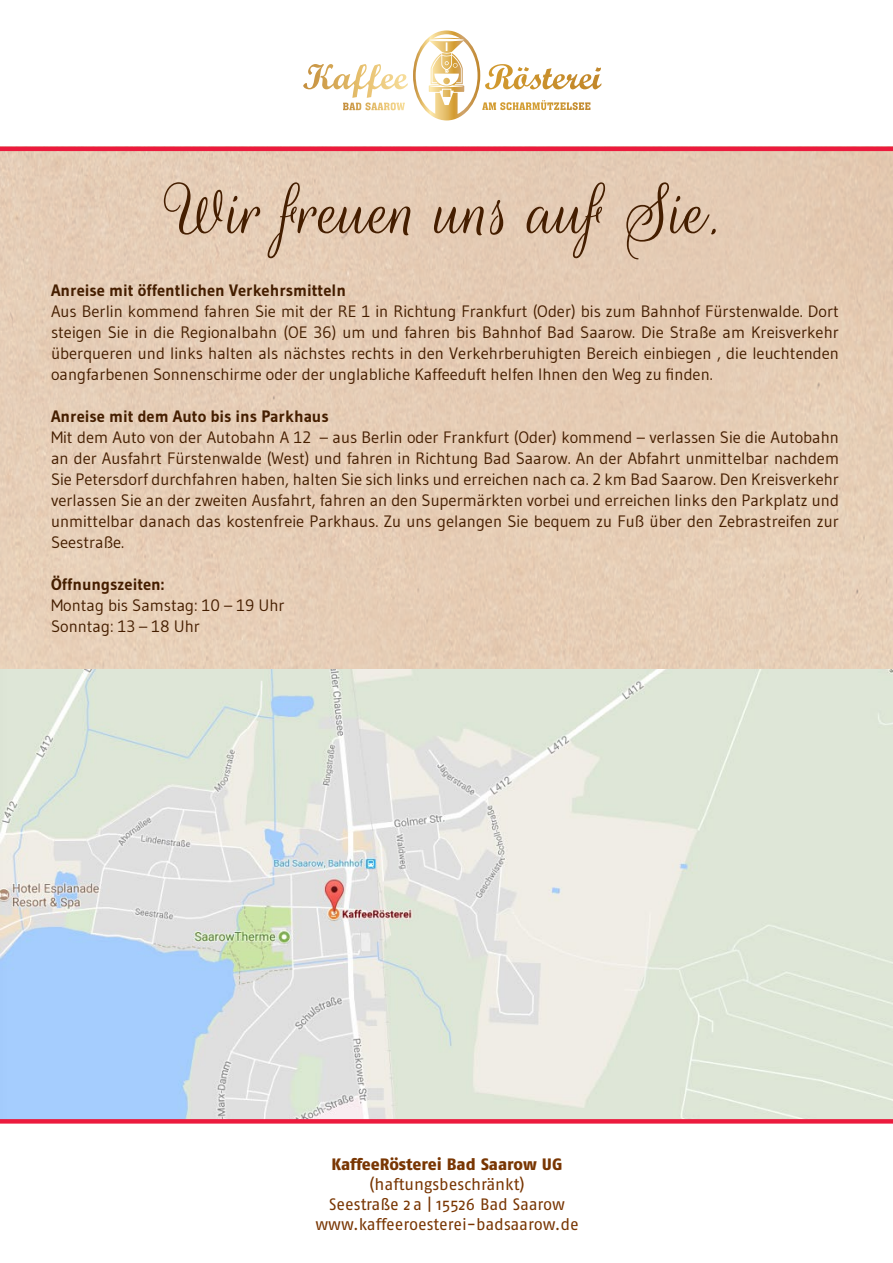
<style>
.page{position:relative;width:893px;height:1263px;background:#fff}
.page>*{position:absolute;margin:0;border:0;box-sizing:border-box;transform-origin:0 0}
.t1{font:78px "Rouge Script";color:#451e00}
.t2{font:16.5px/21px "Gudea";color:#451e00;text-align:justify}
.t3{font:700 16.5px "Gudea";color:#451e00}
.t4{font:16.5px/19.8px "Fago No";letter-spacing:-.005em;color:#793603;text-align:center}
.t5{font:16.5px "Fago No Exb";letter-spacing:-.005em;color:#793603}
</style>
<div class="page">
<hr style="left:0;top:147px;width:893px;height:4px;background:#ec1a3d">
<svg style="left:489px;top:64px;width:52px;height:25px"></svg>
<svg style="left:500px;top:100px;width:90px;height:10px"></svg>
<svg style="left:303px;top:64px;width:74px;height:25px"></svg>
<svg style="left:343px;top:103px;width:62px;height:7px"></svg>
<svg style="left:413px;top:30px;width:67px;height:90px"></svg>
<img style="left:0;top:670px;width:893px;height:449px">
<svg style="left:0;top:1119px;width:893px;height:4px;background:#eb1f41"></svg>
<h1 class="t1" style="left:169px;top:168px;width:553px">Wir freuen uns auf Sie.</h1>
<p class="t3" style="left:51px;top:280px;width:297px">Anreise mit öffentlichen Verkehrsmitteln</p>
<p class="t2" style="left:51px;top:301px;width:789px">Aus Berlin kommend fahren Sie mit der RE 1 in Richtung Frankfurt (Oder) bis zum Bahnhof Fürstenwalde. Dort steigen Sie in die Regionalbahn (OE 36) um und fahren bis Bahnhof Bad Saarow. Die Straße am Kreisverkehr überqueren und links halten als nächstes rechts in den Verkehrberuhigten Bereich einbiegen , die leuchtenden oangfarbenen Sonnenschirme oder der unglabliche Kaffeeduft helfen Ihnen den Weg zu finden.</p>
<p class="t3" style="left:51px;top:406px;width:279px">Anreise mit dem Auto bis ins Parkhaus</p>
<p class="t2" style="left:51px;top:427px;width:790px">Mit dem Auto von der Autobahn A 12 – aus Berlin oder Frankfurt (Oder) kommend – verlassen Sie die Autobahn an der Ausfahrt Fürstenwalde (West) und fahren in Richtung Bad Saarow. An der Abfahrt unmittelbar nachdem Sie Petersdorf durchfahren haben, halten Sie sich links und erreichen nach ca. 2 km Bad Saarow. Den Kreisverkehr verlassen Sie an der zweiten Ausfahrt, fahren an den Supermärkten vorbei und erreichen links den Parkplatz und unmittelbar danach das kostenfreie Parkhaus. Zu uns gelangen Sie bequem zu Fuß über den Zebrastreifen zur Seestraße.</p>
<p class="t3" style="left:51px;top:574px;width:115px">Öffnungszeiten:</p>
<p class="t2" style="left:51px;top:595px;width:235px">Montag bis Samstag: 10 – 19 Uhr<br>Sonntag: 13 – 18 Uhr</p>
<p class="t5" style="left:332px;top:1155px;width:233px">KaffeeRösterei Bad Saarow UG</p>
<p class="t4" style="left:315px;top:1174px;width:265px">(haftungsbeschränkt)<br>Seestraße 2 a | 15526 Bad Saarow www.kaffeeroesterei-badsaarow.de</p>
</div>
